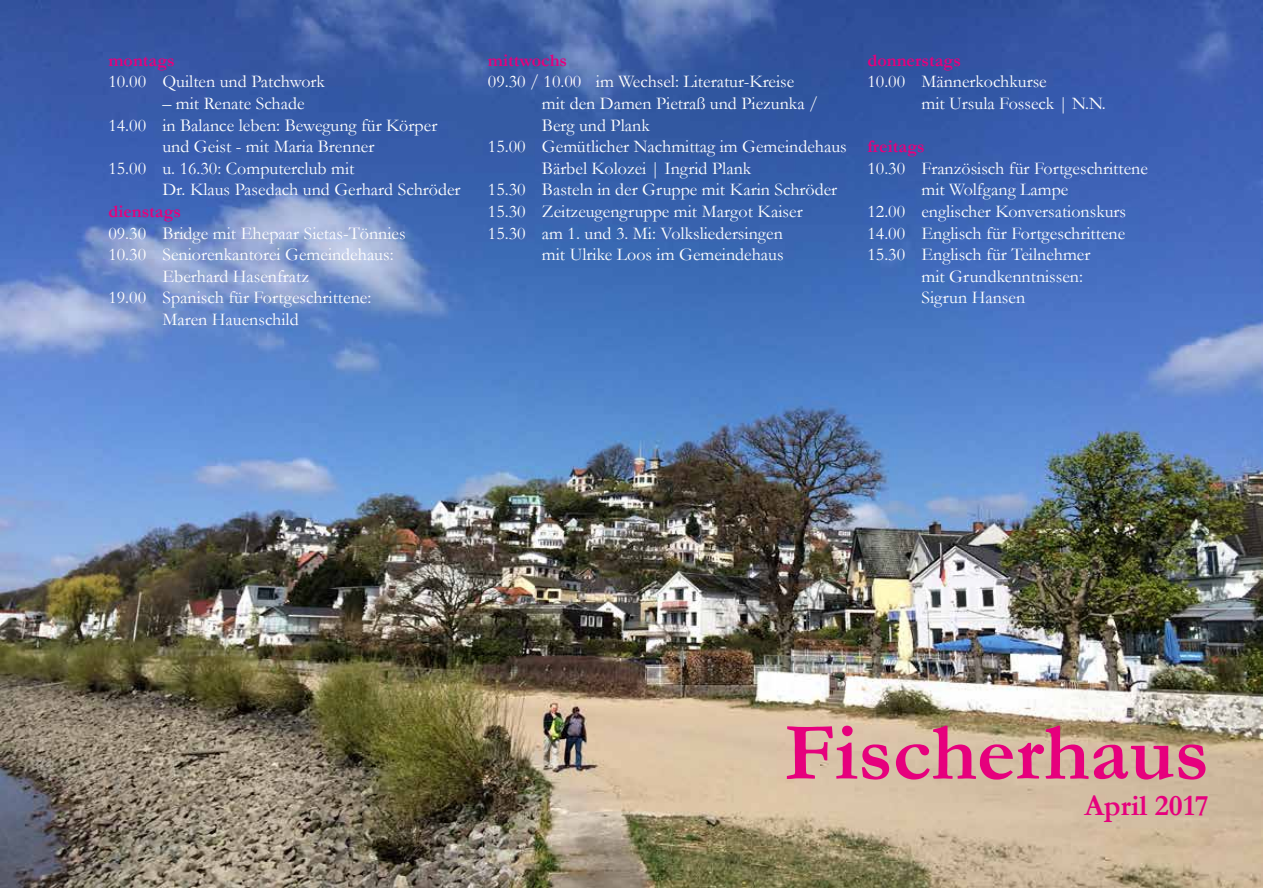
<style>
.page{position:relative;width:1263px;height:893px;background:#fff}
.page>*{position:absolute;margin:0;border:0;box-sizing:border-box;transform-origin:0 0}
.t1{font:700 82.5px "Garamond";color:#e6007d}
.t2{font:700 30px "Garamond";color:#e6007d}
.t3{font:18px/21.6px "Garamond";color:#fff}
.t4{font:700 18px "Garamond";color:#e6007d}
</style>
<div class="page">
<img style="left:0;top:0;width:1263px;height:887px">
<p class="t4" style="left:108px;top:49px;width:68px">montags</p>
<p class="t3" style="left:108px;top:71px;width:218px">10.00 Quilten und Patchwork</p>
<p class="t3" style="left:162px;top:92px;width:144px">– mit Renate Schade</p>
<p class="t3" style="left:108px;top:114px;width:330px">14.00 in Balance leben: Bewegung für Körper</p>
<p class="t3" style="left:162px;top:136px;width:213px">und Geist - mit Maria Brenner</p>
<p class="t3" style="left:108px;top:157px;width:248px">15.00 u. 16.30: Computerclub mit</p>
<p class="t3" style="left:162px;top:179px;width:300px">Dr. Klaus Pasedach und Gerhard Schröder</p>
<p class="t4" style="left:108px;top:201px;width:74px">dienstags</p>
<p class="t3" style="left:108px;top:222px;width:299px">09.30 Bridge mit Ehepaar Sietas-Tönnies</p>
<p class="t3" style="left:108px;top:244px;width:287px">10.30 Seniorenkantorei Gemeindehaus:</p>
<p class="t3" style="left:162px;top:265px;width:148px">Eberhard Hasenfratz</p>
<p class="t3" style="left:108px;top:287px;width:264px">19.00 Spanisch für Fortgeschrittene:</p>
<p class="t3" style="left:162px;top:308px;width:138px">Maren Hauenschild</p>
<p class="t4" style="left:488px;top:49px;width:81px">mittwochs</p>
<p class="t3" style="left:488px;top:71px;width:308px">09.30 / 10.00 im Wechsel: Literatur-Kreise</p>
<p class="t3" style="left:542px;top:92px;width:278px">mit den Damen Pietraß und Piezunka /</p>
<p class="t3" style="left:542px;top:114px;width:109px">Berg und Plank</p>
<p class="t3" style="left:488px;top:136px;width:360px">15.00 Gemütlicher Nachmittag im Gemeindehaus</p>
<p class="t3" style="left:542px;top:157px;width:211px">Bärbel Kolozei | Ingrid Plank</p>
<p class="t3" style="left:488px;top:179px;width:351px">15.30 Basteln in der Gruppe mit Karin Schröder</p>
<p class="t3" style="left:488px;top:200px;width:316px">15.30 Zeitzeugengruppe mit Margot Kaiser</p>
<p class="t3" style="left:488px;top:222px;width:296px">15.30 am 1. und 3. Mi: Volksliedersingen</p>
<p class="t3" style="left:542px;top:244px;width:243px">mit Ulrike Loos im Gemeindehaus</p>
<p class="t4" style="left:867px;top:49px;width:95px">donnerstags</p>
<p class="t3" style="left:921px;top:71px;width:186px;text-indent:-54px">10.00 Männerkochkurse<br>mit Ursula Fosseck | N.N.</p>
<p class="t4" style="left:867px;top:136px;width:59px">freitags</p>
<p class="t3" style="left:867px;top:157px;width:282px">10.30 Französisch für Fortgeschrittene</p>
<p class="t3" style="left:921px;top:179px;width:148px">mit Wolfgang Lampe</p>
<p class="t3" style="left:867px;top:200px;width:260px">12.00 englischer Konversationskurs</p>
<p class="t3" style="left:867px;top:222px;width:259px">14.00 Englisch für Fortgeschrittene</p>
<p class="t3" style="left:867px;top:244px;width:224px">15.30 Englisch für Teilnehmer</p>
<p class="t3" style="left:921px;top:265px;width:163px">mit Grundkenntnissen:</p>
<p class="t3" style="left:921px;top:287px;width:105px">Sigrun Hansen</p>
<h1 class="t1" style="left:784px;top:704px;width:426px">Fischerhaus</h1>
<h2 class="t2" style="left:1084px;top:787px;width:126px">April 2017</h2>
</div>
